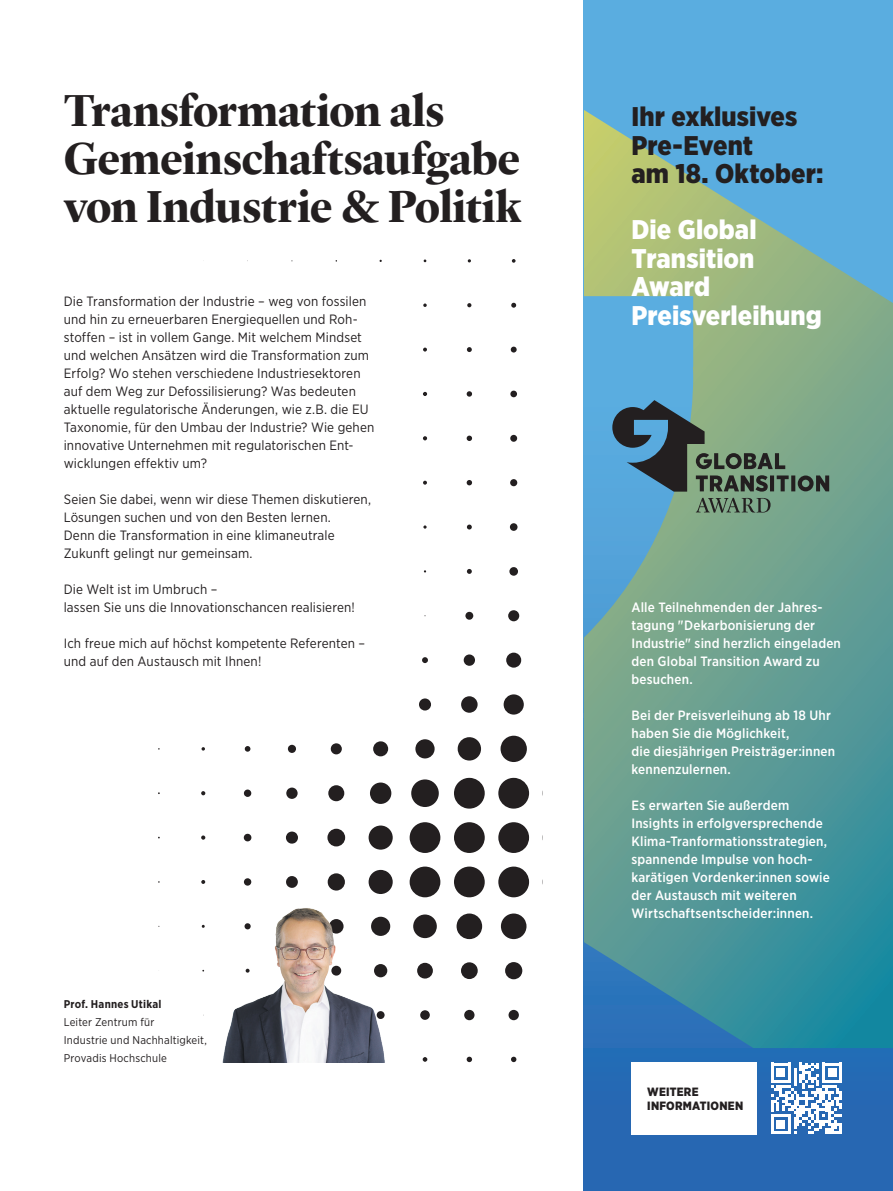
<style>
.page{position:relative;width:893px;height:1191px;background:#fff}
.page>*{position:absolute;margin:0;border:0;box-sizing:border-box;transform-origin:0 0}
.t1{font:700 45px/48px "Guyot Headline";letter-spacing:-.005em;color:#231f20}
.t2{font:900 27px/28.5px "Gotham Narrow";color:#fff}
.t3{font:900 27px/28.5px "Gotham Narrow";letter-spacing:.005em;color:#231f20}
.t4{font:13.5px/18px "Gotham Narrow";letter-spacing:.01em;color:#231f20}
.t5{font:500 13.5px/18px "Gotham Narrow";letter-spacing:.015em;color:#fff}
.t6{font:900 12px/13.5px "Gotham Narrow";letter-spacing:.025em;color:#231f20}
.t7{font:11.25px/18px "Gotham Narrow";letter-spacing:.015em;color:#231f20}
.t8{font:700 11.25px "Gotham Narrow";letter-spacing:.02em;color:#231f20}
</style>
<div class="page">
<svg style="left:584px;top:0;width:309px;height:1191px;background:#418dca"></svg>
<svg style="left:584px;top:110px;width:309px;height:938px;background:#64a29f"></svg>
<svg style="left:328px;top:833px;width:17px;height:13px"></svg>
<svg style="left:512px;top:259px;width:4px;height:4px"></svg>
<svg style="left:511px;top:303px;width:5px;height:5px"></svg>
<svg style="left:467px;top:303px;width:4px;height:4px"></svg>
<svg style="left:423px;top:303px;width:4px;height:4px"></svg>
<svg style="left:511px;top:347px;width:6px;height:5px"></svg>
<svg style="left:467px;top:347px;width:5px;height:5px"></svg>
<svg style="left:423px;top:347px;width:4px;height:4px"></svg>
<svg style="left:510px;top:390px;width:7px;height:7px"></svg>
<svg style="left:467px;top:391px;width:5px;height:6px"></svg>
<svg style="left:423px;top:392px;width:4px;height:4px"></svg>
<svg style="left:510px;top:435px;width:7px;height:7px"></svg>
<svg style="left:467px;top:435px;width:5px;height:6px"></svg>
<svg style="left:423px;top:436px;width:4px;height:4px"></svg>
<svg style="left:510px;top:479px;width:7px;height:7px"></svg>
<svg style="left:467px;top:480px;width:5px;height:5px"></svg>
<svg style="left:423px;top:481px;width:4px;height:3px"></svg>
<svg style="left:510px;top:523px;width:7px;height:8px"></svg>
<svg style="left:467px;top:524px;width:5px;height:5px"></svg>
<svg style="left:509px;top:567px;width:9px;height:9px"></svg>
<svg style="left:467px;top:569px;width:5px;height:5px"></svg>
<svg style="left:508px;top:610px;width:11px;height:11px"></svg>
<svg style="left:465px;top:612px;width:8px;height:7px"></svg>
<svg style="left:506px;top:652px;width:15px;height:15px"></svg>
<svg style="left:464px;top:654px;width:11px;height:12px"></svg>
<svg style="left:422px;top:657px;width:6px;height:6px"></svg>
<svg style="left:504px;top:694px;width:20px;height:20px"></svg>
<svg style="left:461px;top:696px;width:17px;height:16px"></svg>
<svg style="left:419px;top:698px;width:12px;height:12px"></svg>
<svg style="left:501px;top:735px;width:26px;height:27px"></svg>
<svg style="left:458px;top:737px;width:23px;height:23px"></svg>
<svg style="left:415px;top:739px;width:20px;height:19px"></svg>
<svg style="left:373px;top:741px;width:15px;height:15px"></svg>
<svg style="left:331px;top:743px;width:11px;height:11px"></svg>
<svg style="left:288px;top:745px;width:8px;height:8px"></svg>
<svg style="left:245px;top:746px;width:5px;height:5px"></svg>
<svg style="left:498px;top:778px;width:31px;height:30px"></svg>
<svg style="left:454px;top:778px;width:31px;height:30px"></svg>
<svg style="left:411px;top:779px;width:28px;height:28px"></svg>
<svg style="left:370px;top:782px;width:21px;height:22px"></svg>
<svg style="left:328px;top:785px;width:16px;height:16px"></svg>
<svg style="left:286px;top:787px;width:12px;height:12px"></svg>
<svg style="left:244px;top:789px;width:7px;height:8px"></svg>
<svg style="left:201px;top:791px;width:4px;height:4px"></svg>
<svg style="left:498px;top:822px;width:31px;height:31px"></svg>
<svg style="left:454px;top:822px;width:31px;height:31px"></svg>
<svg style="left:410px;top:822px;width:30px;height:31px"></svg>
<svg style="left:369px;top:825px;width:24px;height:24px"></svg>
<div style="left:327px;top:828px;width:18px;height:18px;background:#231f20;border-radius:50%"></div>
<svg style="left:286px;top:831px;width:12px;height:12px"></svg>
<svg style="left:244px;top:833px;width:7px;height:8px"></svg>
<svg style="left:201px;top:835px;width:4px;height:4px"></svg>
<svg style="left:498px;top:866px;width:31px;height:31px"></svg>
<svg style="left:454px;top:866px;width:31px;height:31px"></svg>
<svg style="left:410px;top:866px;width:30px;height:31px"></svg>
<svg style="left:369px;top:870px;width:24px;height:24px"></svg>
<svg style="left:328px;top:873px;width:17px;height:17px"></svg>
<svg style="left:286px;top:876px;width:12px;height:12px"></svg>
<svg style="left:244px;top:878px;width:7px;height:7px"></svg>
<svg style="left:201px;top:880px;width:4px;height:4px"></svg>
<svg style="left:501px;top:913px;width:25px;height:26px"></svg>
<svg style="left:457px;top:913px;width:25px;height:26px"></svg>
<svg style="left:413px;top:914px;width:24px;height:24px"></svg>
<svg style="left:505px;top:962px;width:17px;height:17px"></svg>
<svg style="left:461px;top:962px;width:17px;height:17px"></svg>
<svg style="left:417px;top:962px;width:16px;height:16px"></svg>
<svg style="left:509px;top:1010px;width:10px;height:10px"></svg>
<svg style="left:464px;top:1010px;width:10px;height:10px"></svg>
<svg style="left:420px;top:1010px;width:10px;height:9px"></svg>
<svg style="left:511px;top:1056px;width:5px;height:6px"></svg>
<svg style="left:467px;top:1056px;width:5px;height:6px"></svg>
<svg style="left:423px;top:1057px;width:4px;height:4px"></svg>
<svg style="left:612px;top:400px;width:217px;height:113px;background:#62877e"></svg>
<img style="left:222px;top:908px;width:169px;height:154px">
<div style="left:631px;top:1062px;width:126px;height:72px;background:#fff"></div>
<svg style="left:771px;top:1062px;width:71px;height:72px"></svg>
<h1 class="t1" style="left:64px;top:86px;width:459px">Transformation als<br>Gemeinschaftsaufgabe von Industrie &amp; Politik</h1>
<p class="t4" style="left:64px;top:292px;width:312px">Die Transformation der Industrie – weg von fossilen und hin zu erneuerbaren Energiequellen und Roh‑ stoffen – ist in vollem Gange. Mit welchem Mindset und welchen Ansätzen wird die Transformation zum Erfolg? Wo stehen verschiedene Industriesektoren auf dem Weg zur Defossilisierung? Was bedeuten aktuelle regulatorische Änderungen, wie z.B. die EU Taxonomie, für den Umbau der Industrie? Wie gehen innovative Unternehmen mit regulatorischen Ent‑ wicklungen effektiv um?</p>
<p class="t4" style="left:64px;top:490px;width:309px">Seien Sie dabei, wenn wir diese Themen diskutieren, Lösungen suchen und von den Besten lernen.<br>Denn die Transformation in eine klimaneutrale Zukunft gelingt nur gemeinsam.</p>
<p class="t4" style="left:64px;top:580px;width:293px">Die Welt ist im Umbruch –<br>lassen Sie uns die Innovationschancen realisieren!</p>
<p class="t4" style="left:64px;top:634px;width:303px">Ich freue mich auf höchst kompetente Referenten – und auf den Austausch mit Ihnen!</p>
<p class="t8" style="left:64px;top:997px;width:99px">Prof. Hannes Utikal</p>
<p class="t7" style="left:64px;top:1013px;width:145px">Leiter Zentrum für<br>Industrie und Nachhaltigkeit,<br>Provadis Hochschule</p>
<h2 class="t3" style="left:631px;top:102px;width:193px">Ihr exklusives<br>Pre-Event<br>am 18. Oktober:</h2>
<h2 class="t2" style="left:631px;top:215px;width:192px">Die Global<br>Transition<br>Award<br>Preisverleihung</h2>
<p class="t5" style="left:631px;top:598px;width:211px">Alle Teilnehmenden der Jahres‑ tagung "Dekarbonisierung der<br>Industrie" sind herzlich eingeladen den Global Transition Award zu besuchen.</p>
<p class="t5" style="left:631px;top:706px;width:205px">Bei der Preisverleihung ab 18 Uhr haben Sie die Möglichkeit,<br>die diesjährigen Preisträger:innen kennenzulernen.</p>
<p class="t5" style="left:631px;top:796px;width:200px">Es erwarten Sie außerdem<br>Insights in erfolgversprechende<br>Klima-Tranformationsstrategien, spannende Impulse von hoch‑ karätigen Vordenker:innen sowie der Austausch mit weiteren<br>Wirtschaftsentscheider:innen.</p>
<p class="t6" style="left:647px;top:1085px;width:98px">WEITERE<br>INFORMATIONEN</p>
</div>
